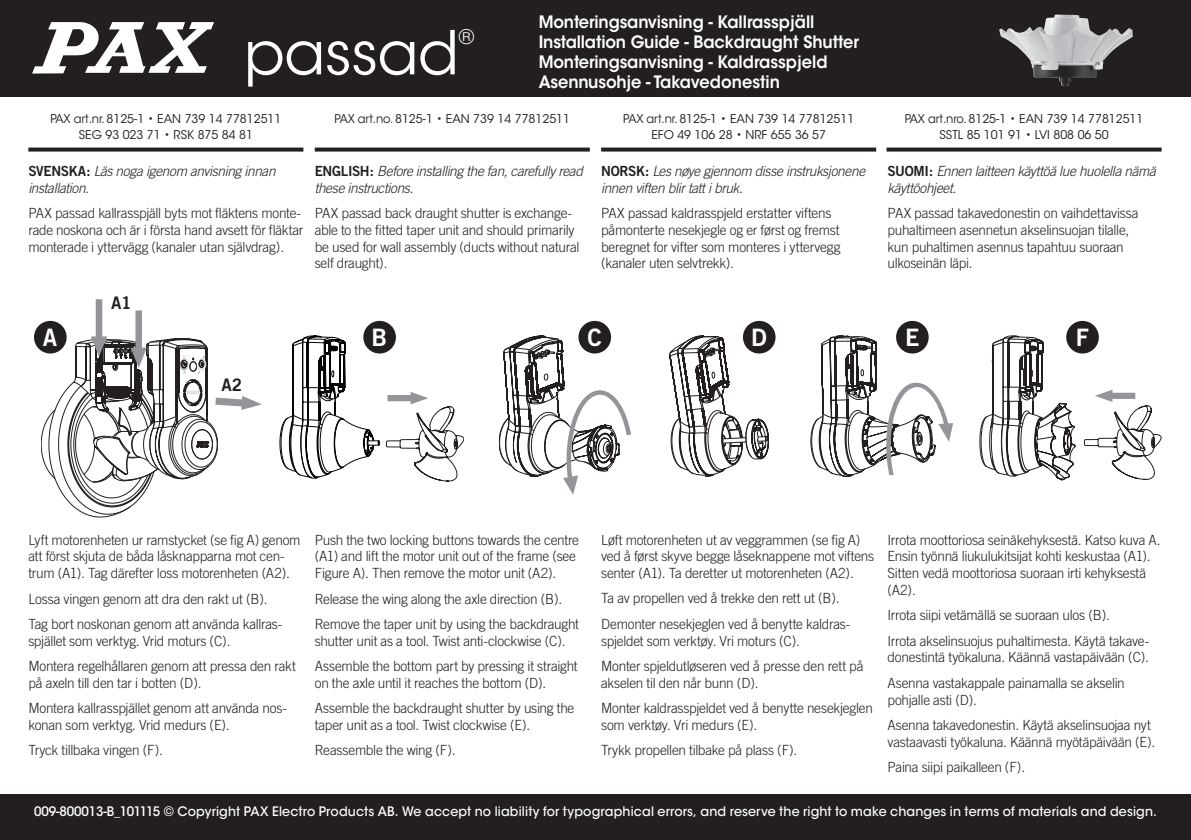
<style>
.page{position:relative;width:1191px;height:840px;background:#fff}
.page>*{position:absolute;margin:0;border:0;box-sizing:border-box;transform-origin:0 0}
.t1{font:60px "ITC Avant Garde MM 300 750";letter-spacing:-.015em;color:#fff}
.t2{font:24px "Trade Gothic Bold Two";color:#fff}
.t3{font:20px "ITC Avant Garde MM 300 750";color:#fff}
.t4{font:17.2px "Trade Gothic Bold Two";color:#231f20}
.t5{font:17px/20px "ITC Avant Garde MM 575 750";letter-spacing:.005em;color:#fff;scale:.95 1}
.t6{font:300 14px/16.8px "Trade Gothic";letter-spacing:-.02em;color:#231f20}
.t7{font:italic 300 14px/16.8px "Trade Gothic";letter-spacing:-.025em;color:#231f20}
.t8{font:13px "ITC Avant Garde MM 445 750";letter-spacing:.01em;color:#fff}
.t9{font:12px/16px "ITC Avant Garde MM 300 750";letter-spacing:-.015em;color:#231f20;text-align:center;scale:.95 1}
.s1{font-family:"Trade Gothic Bold Two";font-weight:400;font-style:normal}
</style>
<div class="page">
<div style="left:0;top:0;width:1191px;height:96px;background:#231f20"></div>
<div style="left:0;top:794px;width:1191px;height:45px;background:#231f20"></div>
<svg style="left:32px;top:22px;width:182px;height:52px"></svg>
<div style="left:34px;top:321px;width:33px;height:32px;background:#231f20;border-radius:50%"></div>
<svg style="left:41px;top:299px;width:221px;height:218px"></svg>
<div style="left:363px;top:321px;width:33px;height:32px;background:#231f20;border-radius:50%"></div>
<div style="left:578px;top:321px;width:33px;height:32px;background:#231f20;border-radius:50%"></div>
<div style="left:743px;top:321px;width:32px;height:32px;background:#231f20;border-radius:50%"></div>
<div style="left:896px;top:321px;width:32px;height:32px;background:#231f20;border-radius:50%"></div>
<svg style="left:280px;top:335px;width:100px;height:143px"></svg>
<svg style="left:386px;top:392px;width:77px;height:89px"></svg>
<div style="left:1066px;top:321px;width:32px;height:32px;background:#231f20;border-radius:50%"></div>
<svg style="left:979px;top:335px;width:182px;height:145px"></svg>
<svg style="left:669px;top:335px;width:99px;height:141px"></svg>
<svg style="left:499px;top:335px;width:132px;height:159px"></svg>
<svg style="left:810px;top:335px;width:143px;height:142px"></svg>
<svg style="left:28px;top:147px;width:275px;height:4px"></svg>
<svg style="left:315px;top:147px;width:275px;height:4px"></svg>
<svg style="left:601px;top:147px;width:275px;height:4px"></svg>
<svg style="left:886px;top:147px;width:275px;height:4px"></svg>
<img style="left:1015px;top:15px;width:40px;height:18px">
<h1 class="t1" style="left:244px;top:18px;width:217px">passad</h1>
<h3 class="t3" style="left:458px;top:25px;width:17px">®</h3>
<p class="t5" style="left:539px;top:12px;width:338px">Monteringsanvisning - Kallrasspjäll Installation Guide - Backdraught Shutter Monteringsanvisning - Kaldrasspjeld Asennusohje - Takavedonestin</p>
<p class="t9" style="left:50px;top:111px;width:245px">PAX art.nr. 8125-1 • EAN 739 14 77812511<br>SEG 93 023 71 • RSK 875 84 81</p>
<p class="t9" style="left:334px;top:111px;width:249px">PAX art.no. 8125-1 • EAN 739 14 77812511</p>
<p class="t9" style="left:623px;top:111px;width:245px">PAX art.nr. 8125-1 • EAN 739 14 77812511<br>EFO 49 106 28 • NRF 655 36 57</p>
<p class="t9" style="left:904px;top:111px;width:253px">PAX art.nro. 8125-1 • EAN 739 14 77812511<br>SSTL 85 101 91 • LVI 808 06 50</p>
<p class="t7" style="left:28px;top:162px;width:249px"><span class="s1">SVENSKA:</span> Läs noga igenom anvisning innan installation.</p>
<p class="t6" style="left:28px;top:204px;width:276px">PAX passad kallrasspjäll byts mot fläktens monte&shy;rade noskona och är i första hand avsett för fläktar monterade i yttervägg (kanaler utan självdrag).</p>
<p class="t4" style="left:111px;top:292px;width:22px">A1</p>
<p class="t7" style="left:315px;top:162px;width:270px"><span class="s1">ENGLISH:</span> Before installing the fan, carefully read these instructions.</p>
<p class="t6" style="left:315px;top:204px;width:266px">PAX passad back draught shutter is exchange&shy;able to the fitted taper unit and should primarily be used for wall assembly (ducts without natural self draught).</p>
<p class="t7" style="left:601px;top:162px;width:265px"><span class="s1">NORSK:</span> Les nøye gjennom disse instruksjonene innen viften blir tatt i bruk.</p>
<p class="t6" style="left:601px;top:204px;width:241px">PAX passad kaldrasspjeld erstatter viftens påmonterte nesekjegle og er først og fremst beregnet for vifter som monteres i yttervegg (kanaler uten selvtrekk).</p>
<p class="t7" style="left:887px;top:162px;width:270px"><span class="s1">SUOMI:</span> Ennen laitteen käyttöä lue huolella nämä käyttöohjeet.</p>
<p class="t6" style="left:887px;top:204px;width:252px">PAX passad takavedonestin on vaihdettavissa puhaltimeen asennetun akselinsuojan tilalle, kun puhaltimen asennus tapahtuu suoraan ulkoseinän läpi.</p>
<h2 class="t2" style="left:43px;top:322px;width:16px">A</h2>
<h2 class="t2" style="left:371px;top:322px;width:17px">B</h2>
<h2 class="t2" style="left:587px;top:323px;width:16px">C</h2>
<h2 class="t2" style="left:751px;top:323px;width:17px">D</h2>
<h2 class="t2" style="left:905px;top:323px;width:16px">E</h2>
<h2 class="t2" style="left:1075px;top:323px;width:15px">F</h2>
<p class="t4" style="left:221px;top:374px;width:22px">A2</p>
<p class="t6" style="left:28px;top:530px;width:274px">Lyft motorenheten ur ramstycket (se fig A) genom att först skjuta de båda låsknapparna mot cen&shy;trum (A1). Tag därefter loss motorenheten (A2).</p>
<p class="t6" style="left:28px;top:585px;width:255px;line-height:25.2px">Lossa vingen genom att dra den rakt ut (B).<br>Tag bort noskonan genom att använda kallras-</p>
<p class="t6" style="left:28px;top:627px;width:269px;line-height:25.2px">spjället som verktyg. Vrid moturs (C).<br>Montera regelhållaren genom att pressa den rakt</p>
<p class="t6" style="left:28px;top:669px;width:260px;line-height:25.2px">på axeln till den tar i botten (D).<br>Montera kallrasspjället genom att använda nos-</p>
<p class="t6" style="left:28px;top:711px;width:203px;line-height:25.2px">konan som verktyg. Vrid medurs (E).<br>Tryck tillbaka vingen (F).</p>
<p class="t6" style="left:315px;top:530px;width:266px">Push the two locking buttons towards the centre (A1) and lift the motor unit out of the frame (see<br>Figure A). Then remove the motor unit (A2).</p>
<p class="t6" style="left:315px;top:585px;width:266px;line-height:25.2px">Release the wing along the axle direction (B).<br>Remove the taper unit by using the backdraught</p>
<p class="t6" style="left:315px;top:627px;width:264px;line-height:25.2px">shutter unit as a tool. Twist anti-clockwise (C).<br>Assemble the bottom part by pressing it straight</p>
<p class="t6" style="left:315px;top:669px;width:261px;line-height:25.2px">on the axle until it reaches the bottom (D).<br>Assemble the backdraught shutter by using the</p>
<p class="t6" style="left:315px;top:711px;width:217px;line-height:25.2px">taper unit as a tool. Twist clockwise (E).<br>Reassemble the wing (F).</p>
<p class="t6" style="left:601px;top:530px;width:274px">Løft motorenheten ut av veggrammen (se fig A) ved å først skyve begge låseknappene mot viftens senter (A1). Ta deretter ut motorenheten (A2).</p>
<p class="t6" style="left:601px;top:585px;width:250px;line-height:25.2px">Ta av propellen ved å trekke den rett ut (B).<br>Demonter nesekjeglen ved å benytte kaldras-</p>
<p class="t6" style="left:601px;top:627px;width:264px;line-height:25.2px">spjeldet som verktøy. Vri moturs (C).<br>Monter spjeldutløseren ved å presse den rett på</p>
<p class="t6" style="left:601px;top:669px;width:273px;line-height:25.2px">akselen til den når bunn (D).<br>Monter kaldrasspjeldet ved å benytte nesekjeglen</p>
<p class="t6" style="left:601px;top:711px;width:198px;line-height:25.2px">som verktøy. Vri medurs (E).<br>Trykk propellen tilbake på plass (F).</p>
<p class="t6" style="left:887px;top:530px;width:275px">Irrota moottoriosa seinäkehyksestä. Katso kuva A.<br>Ensin työnnä liukulukitsijat kohti keskustaa (A1).<br>Sitten vedä moottoriosa suoraan irti kehyksestä (A2).</p>
<p class="t6" style="left:887px;top:602px;width:263px;line-height:25.2px">Irrota siipi vetämällä se suoraan ulos (B).<br>Irrota akselinsuojus puhaltimesta. Käytä takave-</p>
<p class="t6" style="left:887px;top:644px;width:263px;line-height:25.2px">donestintä työkaluna. Käännä vastapäivään (C).<br>Asenna vastakappale painamalla se akselin</p>
<p class="t6" style="left:887px;top:686px;width:265px;line-height:25.2px">pohjalle asti (D).<br>Asenna takavedonestin. Käytä akselinsuojaa nyt</p>
<p class="t6" style="left:887px;top:728px;width:269px;line-height:25.2px">vastaavasti työkaluna. Käännä myötäpäivään (E).<br>Paina siipi paikalleen (F).</p>
<p class="t8" style="left:34px;top:803px;width:1124px">009-800013-B_101115 © Copyright PAX Electro Products AB. We accept no liability for typographical errors, and reserve the right to make changes in terms of materials and design.</p>
</div>
